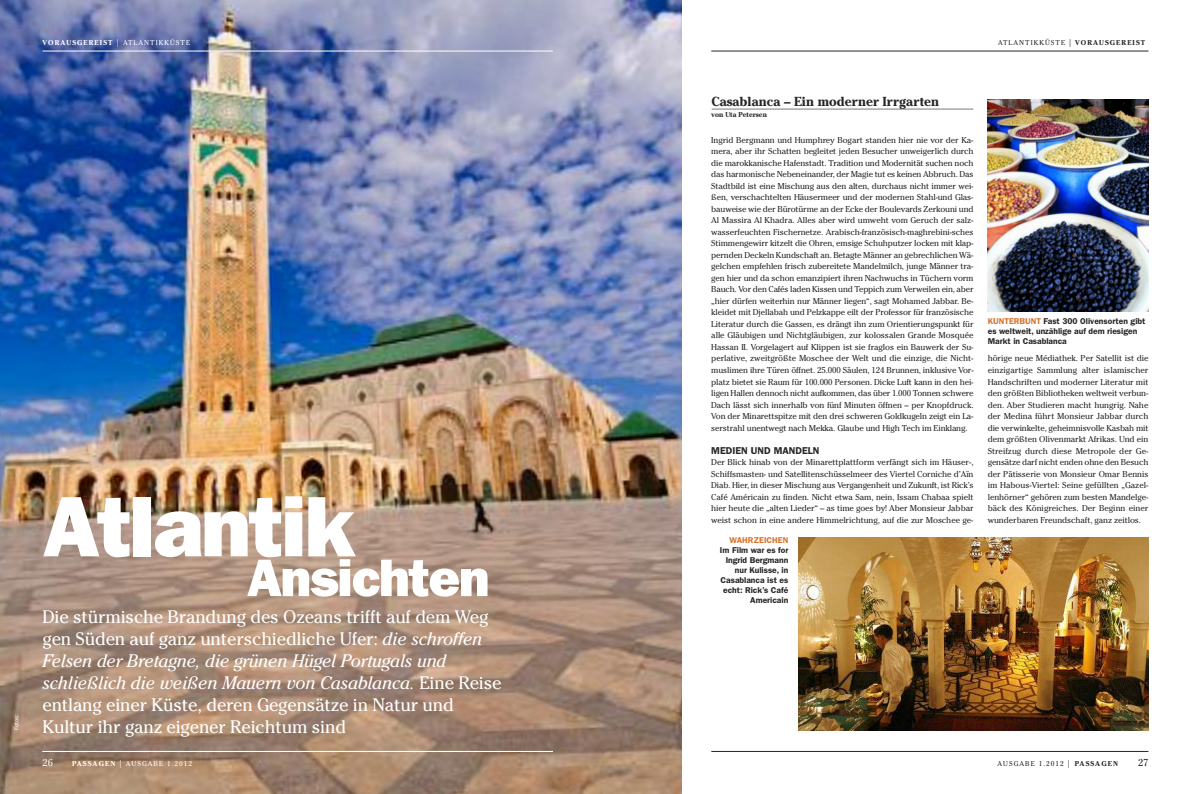
<style>
.page{position:relative;width:1191px;height:794px;background:#fff}
.page>*{position:absolute;margin:0;border:0;box-sizing:border-box;transform-origin:0 0}
.t1{font:800 86.2px "Franklin Gothic LT";letter-spacing:-.025em;color:#fff}
.t2{font:800 53px "Franklin Gothic LT";letter-spacing:-.025em;color:#fff}
.t3{font:18px/22px "Cheltenham LT";letter-spacing:-.01em;color:#fff}
.t4{font:700 13px "Cheltenham LT";color:#272627}
.t5{font:600 10px "Franklin Gothic LT";color:#272627}
.t6{font:10px "Cheltenham LT";color:#fff}
.t7{font:10px "Cheltenham LT";color:#272627}
.t8{font:8.5px/11.5px "Cheltenham LT";letter-spacing:-.01em;color:#272627;text-align:justify}
.t9{font:600 8.5px/10px "Franklin Gothic LT";color:#272627;text-align:right}
.t10{font:600 8.5px "Franklin Gothic LT";color:#d8722d}
.t11{font:7px "Cheltenham LT";letter-spacing:.15em;color:#272627}
.t12{font:700 7px "Cheltenham LT";letter-spacing:.15em;color:#fff}
.t13{font:7px "Cheltenham LT";letter-spacing:.15em;color:#fff}
.t14{font:700 7px "Cheltenham LT";color:#272627}
.t15{font:6px "Franklin Gothic LT";color:#fff}
.s1{font-family:"Franklin Gothic LT";font-weight:400;font-size:8px}
.s2{font-weight:400}
.s3{font-family:"Franklin Gothic LT";font-size:8px}
.s4{font-weight:700}
.s5{font-style:italic}
.s6{color:#d8722d}
</style>
<div class="page">
<img style="left:0;top:0;width:681px;height:794px">
<hr style="left:43px;top:51px;width:510px;height:1px;background:#fff">
<hr style="left:711px;top:51px;width:437px;height:1px;background:#272627">
<hr style="left:43px;top:751px;width:510px;height:1px;background:#fff">
<svg style="left:711px;top:109px;width:263px;height:1px"></svg>
<hr style="left:711px;top:751px;width:437px;height:1px;background:#272627">
<img style="left:798px;top:538px;width:350px;height:192px">
<img style="left:987px;top:99px;width:161px;height:213px">
<p class="t15" style="left:14px;top:730px;width:18px;rotate:-90deg">Fotos:</p>
<p class="t12" style="left:43px;top:40px;width:149px">VORAUSGEREIST <span class="s1">|</span> <span class="s2">ATLANTIKKÜSTE</span></p>
<p class="t11" style="left:998px;top:39px;width:148px">ATLANTIKKÜSTE <span class="s3">|</span> <span class="s4">VORAUSGEREIST</span></p>
<h1 class="t1" style="left:43px;top:497px;width:314px">Atlantik</h1>
<h2 class="t2" style="left:247px;top:560px;width:244px">Ansichten</h2>
<p class="t3" style="left:43px;top:606px;width:460px">Die stürmische Brandung des Ozeans trifft auf dem Weg gen Süden auf ganz unterschiedliche Ufer: <span class="s5">die schroffen Felsen der Bretagne, die grünen Hügel Portugals und schließlich die weißen Mauern von Casablanca.</span> Eine Reise entlang einer Küste, deren Gegensätze in Natur und Kultur ihr ganz eigener Reichtum sind</p>
<p class="t6" style="left:43px;top:756px;width:12px">26</p>
<p class="t13" style="left:72px;top:759px;width:122px"><span class="s4">PASSAGEN</span> <span class="s3">|</span> AUSGABE 1.2012</p>
<h3 class="t4" style="left:711px;top:97px;width:229px">Casablanca – Ein moderner Irrgarten</h3>
<p class="t14" style="left:711px;top:112px;width:57px">von Uta Petersen</p>
<p class="t8" style="left:711px;top:134px;width:264px">Ingrid Bergmann und Humphrey Bogart standen hier nie vor der Ka&shy;mera, aber ihr Schatten begleitet jeden Besucher unweigerlich durch die marokkanische Hafenstadt. Tradition und Modernität suchen noch das harmonische Nebeneinander, der Magie tut es keinen Abbruch. Das Stadtbild ist eine Mischung aus den alten, durchaus nicht immer wei&shy;ßen, verschachtelten Häusermeer und der modernen Stahl-und Glas&shy;bauweise wie der Bürotürme an der Ecke der Boulevards Zerkouni und Al Massira Al Khadra. Alles aber wird umweht vom Geruch der salz&shy;wasserfeuchten Fischernetze. Arabisch-französisch-maghrebini-sches Stimmengewirr kitzelt die Ohren, emsige Schuhputzer locken mit klap&shy;pernden Deckeln Kundschaft an. Betagte Männer an gebrechlichen Wä&shy;gelchen empfehlen frisch zubereitete Mandelmilch, junge Männer tra&shy;gen hier und da schon emanzipiert ihren Nachwuchs in Tüchern vorm Bauch. Vor den Cafés laden Kissen und Teppich zum Verweilen ein, aber „hier dürfen weiterhin nur Männer liegen“, sagt Mohamed Jabbar. Be&shy;kleidet mit Djellabah und Pelzkappe eilt der Professor für französische Literatur durch die Gassen, es drängt ihn zum Orientierungspunkt für alle Gläubigen und Nichtgläubigen, zur kolossalen Grande Mosquée Hassan II. Vorgelagert auf Klippen ist sie fraglos ein Bauwerk der Su&shy;perlative, zweitgrößte Moschee der Welt und die einzige, die Nicht&shy;muslimen ihre Türen öffnet. 25.000 Säulen, 124 Brunnen, inklusive Vor&shy;platz bietet sie Raum für 100.000 Personen. Dicke Luft kann in den hei&shy;ligen Hallen dennoch nicht aufkommen, das über 1.000 Tonnen schwere Dach lässt sich innerhalb von fünf Minuten öffnen – per Knopfdruck.<br>Von der Minarettspitze mit den drei schweren Goldkugeln zeigt ein La&shy;serstrahl unentwegt nach Mekka. Glaube und High Tech im Einklang.</p>
<p class="t5" style="left:711px;top:447px;width:110px">MEDIEN UND MANDELN</p>
<p class="t8" style="left:711px;top:456px;width:264px">Der Blick hinab von der Minarettplattform verfängt sich im Häuser-, Schiffsmasten- und Satellitenschüsselmeer des Viertel Corniche d’Aïn Diab. Hier, in dieser Mischung aus Vergangenheit und Zukunft, ist Rick’s Café Américain zu finden. Nicht etwa Sam, nein, Issam Chabaa spielt hier heute die „alten Lieder“ – as time goes by! Aber Monsieur Jabbar weist schon in eine andere Himmelrichtung, auf die zur Moschee ge-</p>
<p class="t10" style="left:729px;top:537px;width:60px">WAHRZEICHEN</p>
<p class="t9" style="left:720px;top:546px;width:70px">Im Film war es for<br>Ingrid Bergmann nur Kulisse, in<br>Casablanca ist es echt: Rick’s Café<br>Americain</p>
<p class="t9" style="left:987px;top:316px;width:159px;text-align:left"><span class="s6">KUNTERBUNT</span> Fast 300 Olivensorten gibt es weltweit, unzählige auf dem riesigen<br>Markt in Casablanca</p>
<p class="t8" style="left:987px;top:353px;width:162px">hörige neue Médiathek. Per Satellit ist die einzigartige Sammlung alter islamischer Handschriften und moderner Literatur mit den größten Bibliotheken weltweit verbun&shy;den. Aber Studieren macht hungrig. Nahe der Medina führt Monsieur Jabbar durch die verwinkelte, geheimnisvolle Kasbah mit dem größten Olivenmarkt Afrikas. Und ein Streifzug durch diese Metropole der Ge&shy;gensätze darf nicht enden ohne den Besuch der Pâtisserie von Monsieur Omar Bennis im Habous-Viertel: Seine gefüllten „Gazel&shy;lenhörner“ gehören zum besten Mandelge&shy;bäck des Königreiches. Der Beginn einer wunderbaren Freundschaft, ganz zeitlos.</p>
<p class="t11" style="left:997px;top:759px;width:122px">AUSGABE 1.2012 <span class="s3">|</span> <span class="s4">PASSAGEN</span></p>
<p class="t7" style="left:1138px;top:756px;width:12px">27</p>
</div>
